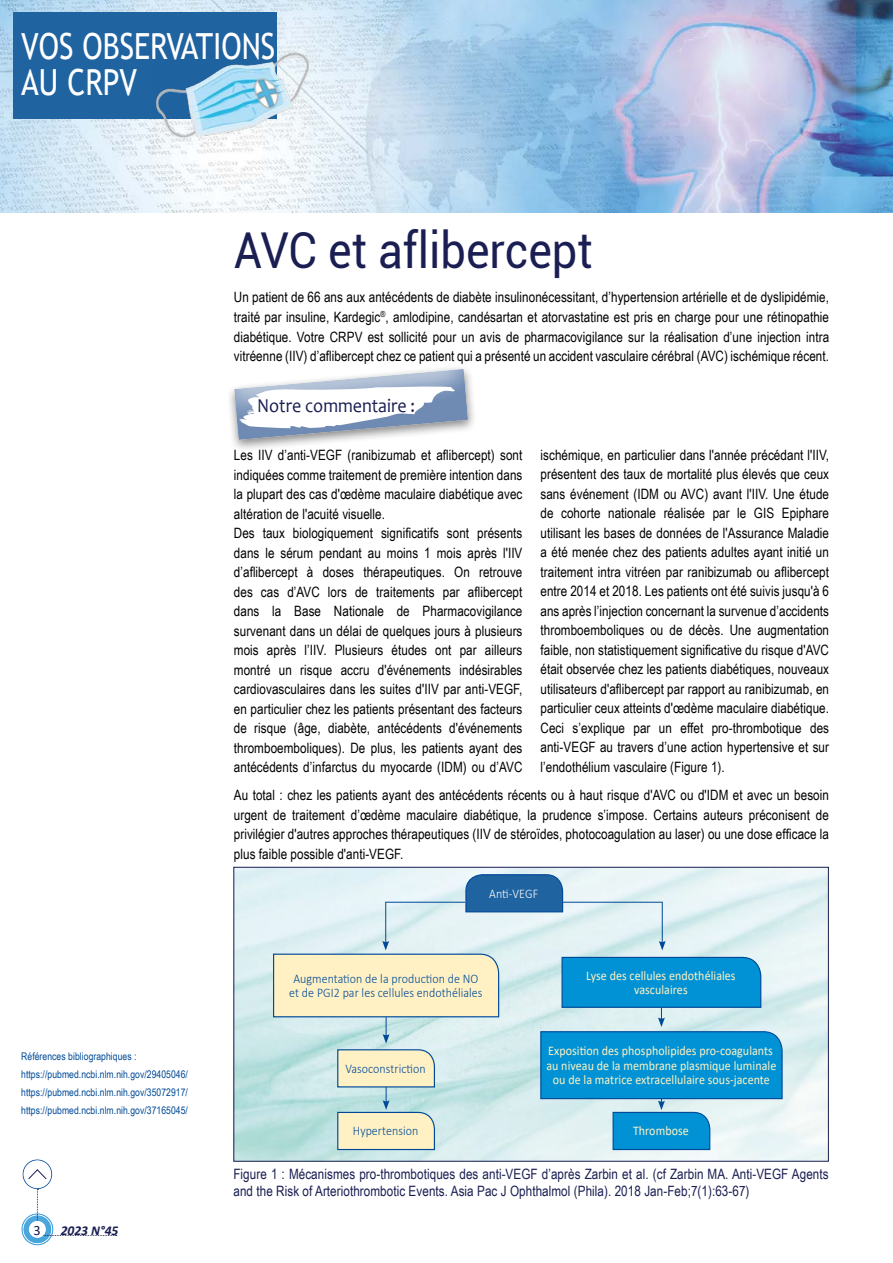
<style>
.page{position:relative;width:893px;height:1263px;background:#fff}
.page>*{position:absolute;margin:0;border:0;box-sizing:border-box;transform-origin:0 0}
.t1{font:49.5px "Roboto";color:#1a1e52;scale:.91 1}
.t2{font:36px/36px "Trebuchet MS";color:#fff;scale:.83 1}
.t3{font:19.8px "Candara";color:#1a1e52;scale:.91 1}
.t4{font:14.25px/19.5px "Arial Narrow";letter-spacing:.005em;color:#000;text-align:justify}
.t5{font:14.25px/17.1px "Arial Narrow";letter-spacing:.005em;color:#1a1e52}
.t6{font:14.25px "Calibri";color:#1a1e52}
.t7{font:italic 700 13.5px "Calibri";color:#1a1e52}
.t8{font:13.2px/14.4px "Calibri";letter-spacing:.005em;color:#fff1c4;text-align:center;scale:.91 1}
.t9{font:300 13.2px/14.4px "Calibri";letter-spacing:.005em;color:#004a98;text-align:center;scale:.91 1}
.t10{font:300 13.2px "Calibri";letter-spacing:.005em;color:#fff;scale:.91 1}
.t11{font:10.5px/17.7px "Arial Narrow";letter-spacing:.005em;color:#004a98}
</style>
<div class="page">
<div style="left:8px;top:1203px;width:56px;height:42px;background:#fff;opacity:.75"></div>
<div style="left:49px;top:1239px;width:15px;height:6px;background:#fff"></div>
<div style="left:43px;top:1183px;width:21px;height:14px;background:#0092d4;opacity:.4"></div>
<svg style="left:28px;top:1169px;width:19px;height:11px"></svg>
<svg style="left:37px;top:1189px;width:80px;height:47px"></svg>
<div style="left:29px;top:1221px;width:17px;height:17px;background:#fff;border-radius:50%"></div>
<img style="left:0;top:0;width:893px;height:213px">
<div style="left:227px;top:365px;width:251px;height:88px;background:#000;opacity:.46"></div>
<svg style="left:227px;top:365px;width:251px;height:77px"></svg>
<img style="left:235px;top:869px;width:592px;height:290px">
<div style="left:233px;top:867px;width:596px;height:294px;border:1px solid #1a1e52"></div>
<hr style="left:386px;top:984px;width:1px;height:52px;background:#004a98">
<svg style="left:383px;top:1034px;width:7px;height:9px"></svg>
<hr style="left:661px;top:968px;width:1px;height:52px;background:#004a98">
<hr style="left:386px;top:1059px;width:1px;height:44px;background:#004a98">
<svg style="left:337px;top:1100px;width:99px;height:51px;background:#dce1c8"></svg>
<hr style="left:385px;top:902px;width:1px;height:41px;background:#004a98">
<hr style="left:386px;top:902px;width:79px;height:1px;background:#004a98">
<hr style="left:662px;top:902px;width:1px;height:41px;background:#004a98">
<svg style="left:659px;top:941px;width:7px;height:9px"></svg>
<hr style="left:558px;top:902px;width:104px;height:1px;background:#004a98">
<svg style="left:272px;top:941px;width:228px;height:77px;background:#f0ebcb"></svg>
<svg style="left:337px;top:1049px;width:99px;height:39px;background:#e8e3c2"></svg>
<svg style="left:465px;top:873px;width:99px;height:40px;background:#2d6da7"></svg>
<svg style="left:561px;top:956px;width:201px;height:52px;background:#0690d1"></svg>
<svg style="left:540px;top:1017px;width:243px;height:134px;background:#55b3dd"></svg>
<div style="left:13px;top:13px;width:263px;height:106px;background:#1f63a1"></div>
<img style="left:153px;top:51px;width:159px;height:89px">
<h2 class="t2" style="left:21px;top:28px;width:307px">VOS OBSERVATIONS<br>AU CRPV</h2>
<h1 class="t1" style="left:234px;top:215px;width:396px">AVC et aflibercept</h1>
<p class="t4" style="left:234px;top:287px;width:597px">Un patient de 66 ans aux antécédents de diabète insulinonécessitant, d’hypertension artérielle et de dyslipidémie, traité par insuline, Kardegic<sup>®</sup>, amlodipine, candésartan et atorvastatine est pris en charge pour une rétinopathie diabétique. Votre CRPV est sollicité pour un avis de pharmacovigilance sur la réalisation d’une injection intra vitréenne (IIV) d’aflibercept chez ce patient qui a présenté un accident vasculaire cérébral (AVC) ischémique récent.</p>
<h3 class="t3" style="left:257px;top:393px;width:175px">Notre commentaire :</h3>
<p class="t4" style="left:234px;top:445px;width:290px;text-align:left">Les IIV d’anti-VEGF (ranibizumab et aflibercept) sont indiquées comme traitement de première intention dans la plupart des cas d'œdème maculaire diabétique avec altération de l'acuité visuelle.<br>Des taux biologiquement significatifs sont présents dans le sérum pendant au moins 1 mois après l'IIV d’aflibercept à doses thérapeutiques. On retrouve des cas d’AVC lors de traitements par aflibercept dans la Base Nationale de Pharmacovigilance survenant dans un délai de quelques jours à plusieurs mois après l’IIV. Plusieurs études ont par ailleurs montré un risque accru d'événements indésirables cardiovasculaires dans les suites d'IIV par anti-VEGF, en particulier chez les patients présentant des facteurs de risque (âge, diabète, antécédents d'événements thromboemboliques). De plus, les patients ayant des antécédents d’infarctus du myocarde (IDM) ou d’AVC</p>
<p class="t4" style="left:540px;top:445px;width:290px">ischémique, en particulier dans l'année précédant l'IIV, présentent des taux de mortalité plus élevés que ceux sans événement (IDM ou AVC) avant l'IIV. Une étude de cohorte nationale réalisée par le GIS Epiphare utilisant les bases de données de l'Assurance Maladie a été menée chez des patients adultes ayant initié un traitement intra vitréen par ranibizumab ou aflibercept entre 2014 et 2018. Les patients ont été suivis jusqu'à 6 ans après l’injection concernant la survenue d’accidents thromboemboliques ou de décès. Une augmentation faible, non statistiquement significative du risque d'AVC était observée chez les patients diabétiques, nouveaux utilisateurs d'aflibercept par rapport au ranibizumab, en particulier ceux atteints d'œdème maculaire diabétique.<br>Ceci s’explique par un effet pro-thrombotique des anti-VEGF au travers d’une action hypertensive et sur l’endothélium vasculaire (Figure 1).</p>
<p class="t4" style="left:234px;top:785px;width:597px">Au total : chez les patients ayant des antécédents récents ou à haut risque d'AVC ou d'IDM et avec un besoin urgent de traitement d’œdème maculaire diabétique, la prudence s’impose. Certains auteurs préconisent de privilégier d'autres approches thérapeutiques (IIV de stéroïdes, photocoagulation au laser) ou une dose efficace la plus faible possible d'anti-VEGF.</p>
<p class="t11" style="left:21px;top:1047px;width:168px">Références bibliographiques : https://pubmed.ncbi.nlm.nih.gov/29405046/ https://pubmed.ncbi.nlm.nih.gov/35072917/ https://pubmed.ncbi.nlm.nih.gov/37165045/</p>
<p class="t6" style="left:34px;top:1220px;width:9px">3</p>
<p class="t7" style="left:61px;top:1221px;width:59px">2023 N°45</p>
<p class="t10" style="left:489px;top:885px;width:55px">Anti-VEGF</p>
<p class="t9" style="left:289px;top:971px;width:214px">Augmentation de la production de NO et de PGI2 par les cellules endothéliales</p>
<p class="t9" style="left:345px;top:1061px;width:90px">Vasoconstriction</p>
<p class="t8" style="left:586px;top:968px;width:166px">Lyse des cellules endothéliales vasculaires</p>
<p class="t8" style="left:546px;top:1043px;width:254px">Exposition des phospholipides pro-coagulants au niveau de la membrane plasmique luminale ou de la matrice extracellulaire sous-jacente</p>
<p class="t9" style="left:353px;top:1124px;width:73px">Hypertension</p>
<p class="t8" style="left:633px;top:1123px;width:63px">Thrombose</p>
<p class="t5" style="left:233px;top:1165px;width:597px">Figure 1 : Mécanismes pro-thrombotiques des anti-VEGF d’après Zarbin et al. (cf Zarbin MA. Anti-VEGF Agents and the Risk of Arteriothrombotic Events. Asia Pac J Ophthalmol (Phila). 2018 Jan-Feb;7(1):63-67)</p>
</div>
